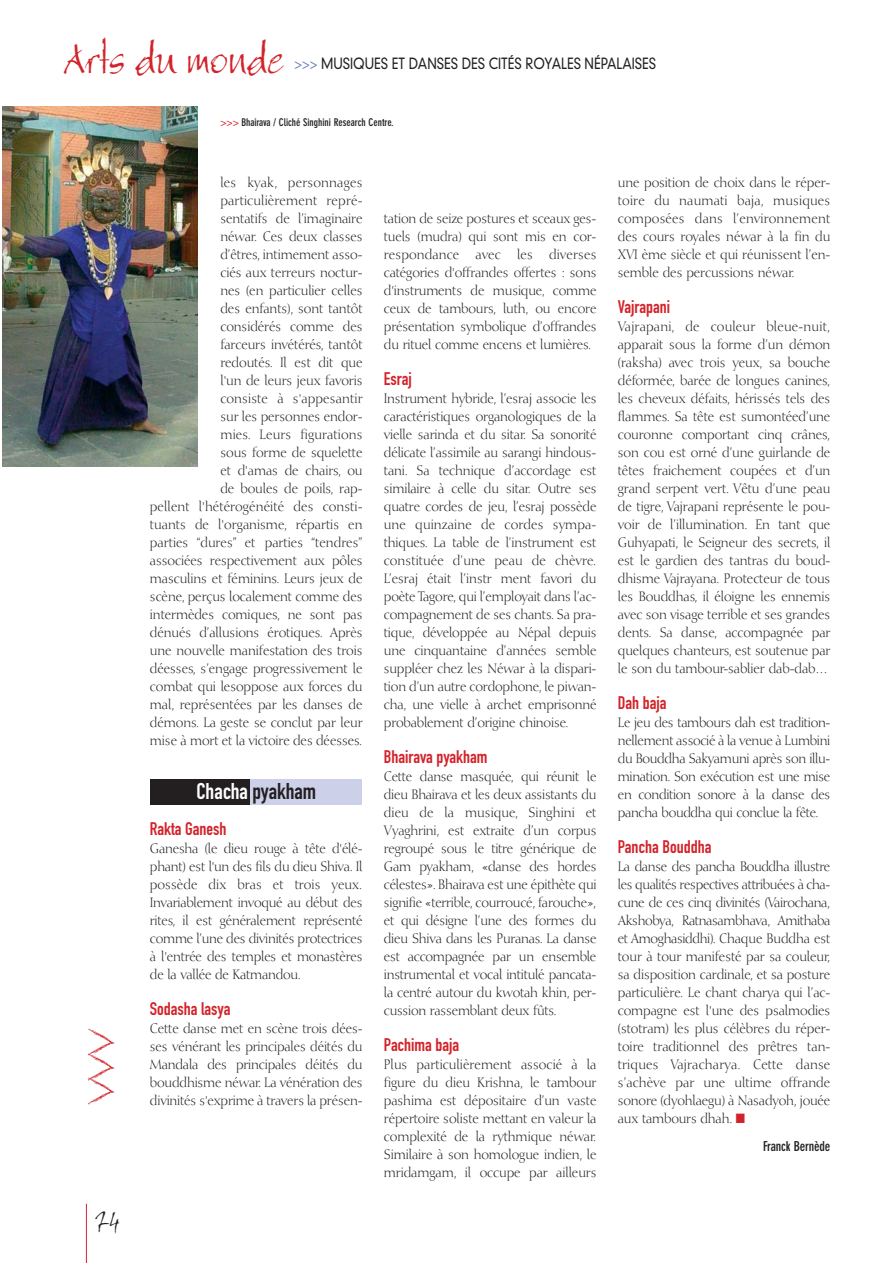
<style>
.page{position:relative;width:893px;height:1263px;background:#fff}
.page>*{position:absolute;margin:0;border:0;box-sizing:border-box;transform-origin:0 0}
.t1{font:45px "Bergell Plain";color:#d2232a}
.t2{font:30px "Bergell Plain";color:#231f20}
.t3{font:22.5px "DIN Engschrift Alternate";color:#231f20}
.t4{font:18px "DIN Engschrift Alternate";color:#d2232a}
.t5{font:300 15px "DIN Neuzeit Grotesk";color:#231f20;scale:.85 1}
.t6{font:13.5px/18px "Diotima";letter-spacing:-.01em;color:#231f20;text-align:justify;scale:.9 1}
.t7{font:700 condensed 13.5px "DIN Neuzeit Grotesk";letter-spacing:-.01em;color:#231f20}
.t8{font:700 condensed 10.5px "DIN Neuzeit Grotesk";color:#231f20}
.s1{color:#7082c0}
.s2{color:#d2232a}
.s3{color:#fff}
</style>
<div class="page">
<svg style="left:2px;top:106px;width:360px;height:1157px"></svg>
<h1 class="t1" style="left:65px;top:40px;width:221px">Arts du monde</h1>
<p class="t5" style="left:295px;top:57px;width:427px"><span class="s1">&gt;&gt;&gt;</span> MUSIQUES ET DANSES DES CITÉS ROYALES NÉPALAISES</p>
<h2 class="t2" style="left:95px;top:1209px;width:27px">74</h2>
<p class="t8" style="left:220px;top:118px;width:175px"><span class="s2">&gt;&gt;&gt;</span> Bhairava / Cliché Singhini Research Centre.</p>
<p class="t6" style="left:150px;top:175px;width:238px;text-align:right">les kyak, personnages particulièrement repré-<br>sentatifs de l’imaginaire<br>néwar. Ces deux classes<br>d’êtres, intimement asso-<br>ciés aux terreurs noctur-<br>nes (en particulier celles<br>des enfants), sont tantôt<br>considérés comme des<br>farceurs invétérés, tantôt<br>redoutés. Il est dit que<br>l'un de leurs jeux favoris<br>consiste à s'appesantir<br>sur les personnes endor-<br>mies. Leurs figurations<br>sous forme de squelette<br>et d'amas de chairs, ou<br>de boules de poils, rap-<br>pellent l'hétérogénéité des consti&shy;tuants de l'organisme, répartis en parties “dures” et parties “tendres” associées respectivement aux pôles masculins et féminins. Leurs jeux de scène, perçus localement comme des intermèdes comiques, ne sont pas dénués d’allusions érotiques. Après une nouvelle manifestation des trois déesses, s’engage progressivement le combat qui lesoppose aux forces du mal, représentées par les danses de démons. La geste se conclut par leur mise à mort et la victoire des déesses.</p>
<h3 class="t3" style="left:196px;top:783px;width:121px"><span class="s3">Chacha</span> pyakham</h3>
<h3 class="t4" style="left:150px;top:822px;width:78px">Rakta Ganesh</h3>
<p class="t6" style="left:150px;top:841px;width:238px">Ganesha (le dieu rouge à tête d'élé&shy;phant) est l'un des fils du dieu Shiva. Il possède dix bras et trois yeux.<br>Invariablement invoqué au début des rites, il est généralement représenté comme l’une des divinités protectrices à l'entrée des temples et monastères de la vallée de Katmandou.</p>
<h3 class="t4" style="left:150px;top:1002px;width:82px">Sodasha lasya</h3>
<p class="t6" style="left:150px;top:1021px;width:238px">Cette danse met en scène trois dées&shy;ses vénérant les principales déités du Mandala des principales déités du bouddhisme néwar. La vénération des divinités s'exprime à travers la présen-</p>
<p class="t6" style="left:384px;top:211px;width:238px">tation de seize postures et sceaux ges&shy;tuels (mudra) qui sont mis en cor&shy;respondance avec les diverses catégories d'offrandes offertes : sons d'instruments de musique, comme ceux de tambours, luth, ou encore présentation symbolique d’offrandes du rituel comme encens et lumières.</p>
<h3 class="t4" style="left:384px;top:372px;width:29px">Esraj</h3>
<p class="t6" style="left:384px;top:391px;width:238px">Instrument hybride, l’esraj associe les caractéristiques organologiques de la vielle sarinda et du sitar. Sa sonorité délicate l’assimile au sarangi hindous&shy;tani. Sa technique d’accordage est similaire à celle du sitar. Outre ses quatre cordes de jeu, l’esraj possède une quinzaine de cordes sympa&shy;thiques. La table de l’instrument est constituée d’une peau de chèvre.<br>L’esraj était l’instr ment favori du poète Tagore, qui l’employait dans l’ac&shy;compagnement de ses chants. Sa pra&shy;tique, développée au Népal depuis une cinquantaine d’années semble suppléer chez les Néwar à la dispari&shy;tion d’un autre cordophone, le piwan&shy;cha, une vielle à archet emprisonné probablement d’origine chinoise.</p>
<h3 class="t4" style="left:384px;top:750px;width:105px">Bhairava pyakham</h3>
<p class="t6" style="left:384px;top:769px;width:238px">Cette danse masquée, qui réunit le dieu Bhairava et les deux assistants du dieu de la musique, Singhini et Vyaghrini, est extraite d’un corpus regroupé sous le titre générique de Gam pyakham, «danse des hordes célestes». Bhairava est une épithète qui signifie «terrible, courroucé, farouche», et qui désigne l’une des formes du dieu Shiva dans les Puranas. La danse est accompagnée par un ensemble instrumental et vocal intitulé pancata&shy;la centré autour du kwotah khin, per&shy;cussion rassemblant deux fûts.</p>
<h3 class="t4" style="left:384px;top:1038px;width:77px">Pachima baja</h3>
<p class="t6" style="left:384px;top:1057px;width:238px">Plus particulièrement associé à la figure du dieu Krishna, le tambour pashima est dépositaire d’un vaste répertoire soliste mettant en valeur la complexité de la rythmique néwar.<br>Similaire à son homologue indien, le mridamgam, il occupe par ailleurs</p>
<p class="t6" style="left:618px;top:175px;width:238px">une position de choix dans le réper&shy;toire du naumati baja, musiques composées dans l’environnement des cours royales néwar à la fin du XVI ème siècle et qui réunissent l’en&shy;semble des percussions néwar.</p>
<h3 class="t4" style="left:618px;top:300px;width:54px">Vajrapani</h3>
<p class="t6" style="left:618px;top:319px;width:238px">Vajrapani, de couleur bleue-nuit, apparait sous la forme d’un démon (raksha) avec trois yeux, sa bouche déformée, barée de longues canines, les cheveux défaits, hérissés tels des flammes. Sa tête est sumontéed’une couronne comportant cinq crânes, son cou est orné d’une guirlande de têtes fraichement coupées et d’un grand serpent vert. Vêtu d’une peau de tigre, Vajrapani représente le pou&shy;voir de l’illumination. En tant que Guhyapati, le Seigneur des secrets, il est le gardien des tantras du boud&shy;dhisme Vajrayana. Protecteur de tous les Bouddhas, il éloigne les ennemis avec son visage terrible et ses grandes dents. Sa danse, accompagnée par quelques chanteurs, est soutenue par le son du tambour-sablier dab-dab…</p>
<h3 class="t4" style="left:618px;top:696px;width:50px">Dah baja</h3>
<p class="t6" style="left:618px;top:715px;width:238px">Le jeu des tambours dah est tradition&shy;nellement associé à la venue à Lumbini du Bouddha Sakyamuni après son illu&shy;mination. Son exécution est une mise en condition sonore à la danse des pancha bouddha qui conclue la fête.</p>
<h3 class="t4" style="left:618px;top:840px;width:95px">Pancha Bouddha</h3>
<p class="t6" style="left:618px;top:859px;width:238px">La danse des pancha Bouddha illustre les qualités respectives attribuées à cha&shy;cune de ces cinq divinités (Vairochana, Akshobya, Ratnasambhava, Amithaba et Amoghasiddhi). Chaque Buddha est tour à tour manifesté par sa couleur, sa disposition cardinale, et sa posture particulière. Le chant charya qui l’ac&shy;compagne est l'une des psalmodies (stotram) les plus célèbres du réper&shy;toire traditionnel des prêtres tan&shy;triques Vajracharya. Cette danse s’achève par une ultime offrande sonore (dyohlaegu) à Nasadyoh, jouée aux tambours dhah. <span class="s2">■</span></p>
<p class="t7" style="left:763px;top:1141px;width:69px">Franck Bernède</p>
</div>
